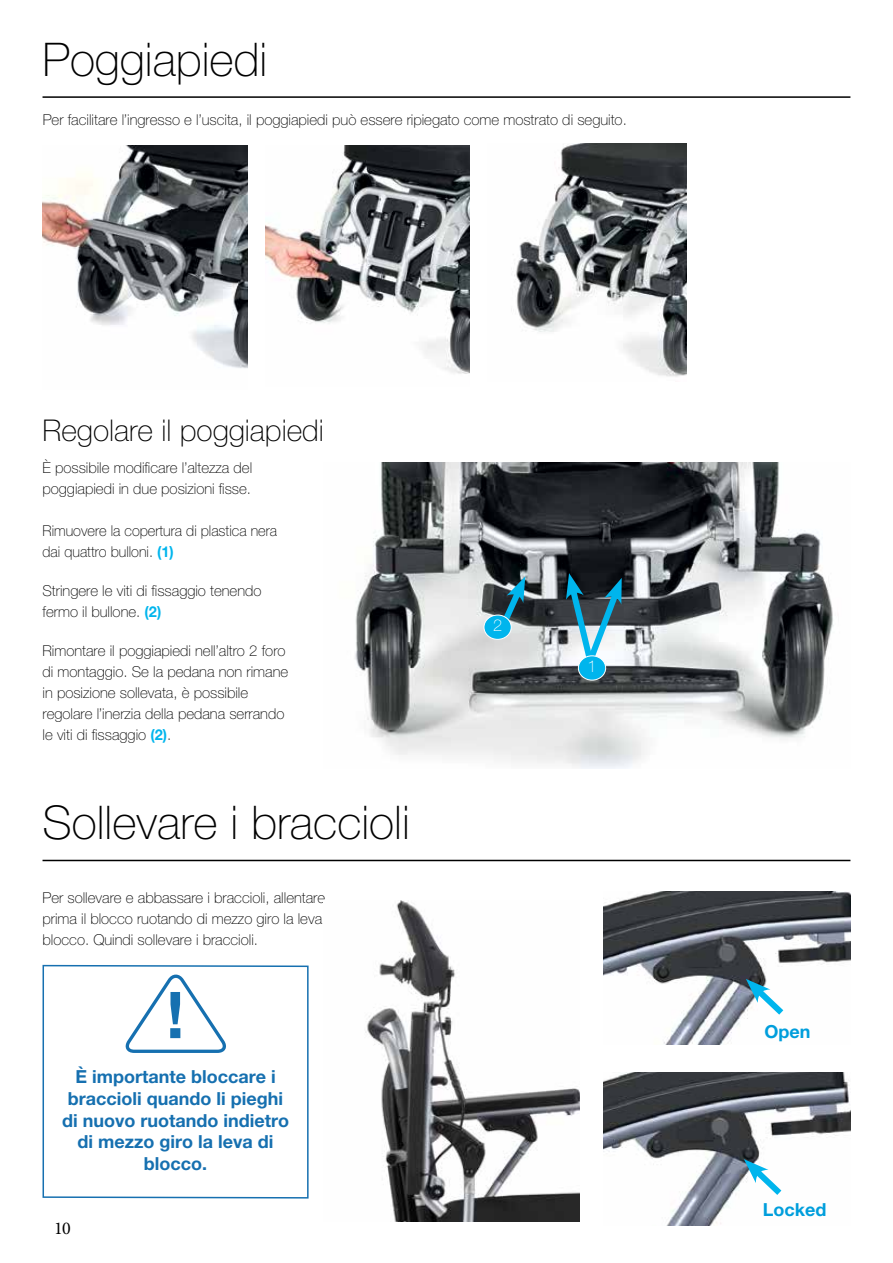
<style>
.page{position:relative;width:893px;height:1263px;background:#fff}
.page>*{position:absolute;margin:0;border:0;box-sizing:border-box;transform-origin:0 0}
.t1{font:100 46.5px "Helvetica Neue LT Pro";color:#000}
.t2{font:100 30px "Helvetica Neue LT Pro";color:#000}
.t3{font:700 18px/21.6px "Helvetica Neue LT Pro";color:#1670b0;text-align:center}
.t4{font:700 18px "Helvetica Neue LT Pro";color:#009edc}
.t5{font:18px "Minion Pro";color:#000}
.t6{font:100 16.35px "Helvetica Neue LT Pro";color:#fff}
.t7{font:100 15px/21px "Helvetica Neue LT Pro";color:#000}
.s1{font-weight:700;color:#00b5ed}
</style>
<div class="page">
<hr style="left:43px;top:96px;width:807px;height:2px;background:#000">
<img style="left:43px;top:145px;width:204px;height:223px">
<img style="left:513px;top:143px;width:173px;height:234px">
<img style="left:265px;top:145px;width:205px;height:229px">
<img style="left:355px;top:462px;width:479px;height:307px">
<svg style="left:565px;top:573px;width:59px;height:105px"></svg>
<div style="left:578px;top:656px;width:28px;height:24px;background:#00b5ed;border-radius:50%"></div>
<div style="left:578px;top:655px;width:28px;height:25px;border:1px solid #fff;border-radius:50%"></div>
<svg style="left:495px;top:576px;width:32px;height:58px;background:#3f6674"></svg>
<div style="left:484px;top:615px;width:27px;height:24px;background:#00b5ed;border-radius:50%"></div>
<div style="left:484px;top:615px;width:28px;height:25px;border:1px solid #fff;border-radius:50%"></div>
<hr style="left:43px;top:860px;width:807px;height:1px;background:#000">
<img style="left:365px;top:901px;width:215px;height:320px">
<svg style="left:42px;top:964px;width:267px;height:235px"></svg>
<svg style="left:121px;top:975px;width:106px;height:79px"></svg>
<img style="left:604px;top:891px;width:246px;height:153px">
<img style="left:604px;top:1072px;width:246px;height:153px">
<svg style="left:746px;top:979px;width:44px;height:42px"></svg>
<svg style="left:744px;top:1159px;width:44px;height:42px"></svg>
<h1 class="t1" style="left:43px;top:33px;width:226px">Poggiapiedi</h1>
<p class="t7" style="left:43px;top:109px;width:586px">Per facilitare l’ingresso e l’uscita, il poggiapiedi può essere ripiegato come mostrato di seguito.</p>
<h2 class="t2" style="left:43px;top:413px;width:283px">Regolare il poggiapiedi</h2>
<p class="t7" style="left:43px;top:457px;width:211px">È possibile modificare l’altezza del poggiapiedi in due posizioni fisse.</p>
<p class="t7" style="left:43px;top:520px;width:236px">Rimuovere la copertura di plastica nera dai quattro bulloni. <span class="s1">(1)</span></p>
<p class="t7" style="left:43px;top:580px;width:221px">Stringere le viti di fissaggio tenendo fermo il bullone. <span class="s1">(2)</span></p>
<p class="t7" style="left:43px;top:640px;width:247px">Rimontare il poggiapiedi nell’altro 2 foro di montaggio. Se la pedana non rimane in posizione sollevata, è possibile regolare l’inerzia della pedana serrando le viti di fissaggio <span class="s1">(2)</span>.</p>
<h1 class="t1" style="left:43px;top:796px;width:369px">Sollevare i braccioli</h1>
<p class="t7" style="left:43px;top:887px;width:296px">Per sollevare e abbassare i braccioli, allentare prima il blocco ruotando di mezzo giro la leva di blocco. Quindi sollevare i braccioli.</p>
<p class="t3" style="left:62px;top:1066px;width:228px">È importante bloccare i braccioli quando li pieghi di nuovo ruotando indietro di mezzo giro la leva di blocco.</p>
<p class="t5" style="left:54px;top:1218px;width:18px">10</p>
<p class="t6" style="left:493px;top:616px;width:11px">2</p>
<p class="t6" style="left:588px;top:657px;width:11px">1</p>
<p class="t4" style="left:765px;top:1021px;width:48px">Open</p>
<p class="t4" style="left:763px;top:1198px;width:65px">Locked</p>
</div>
